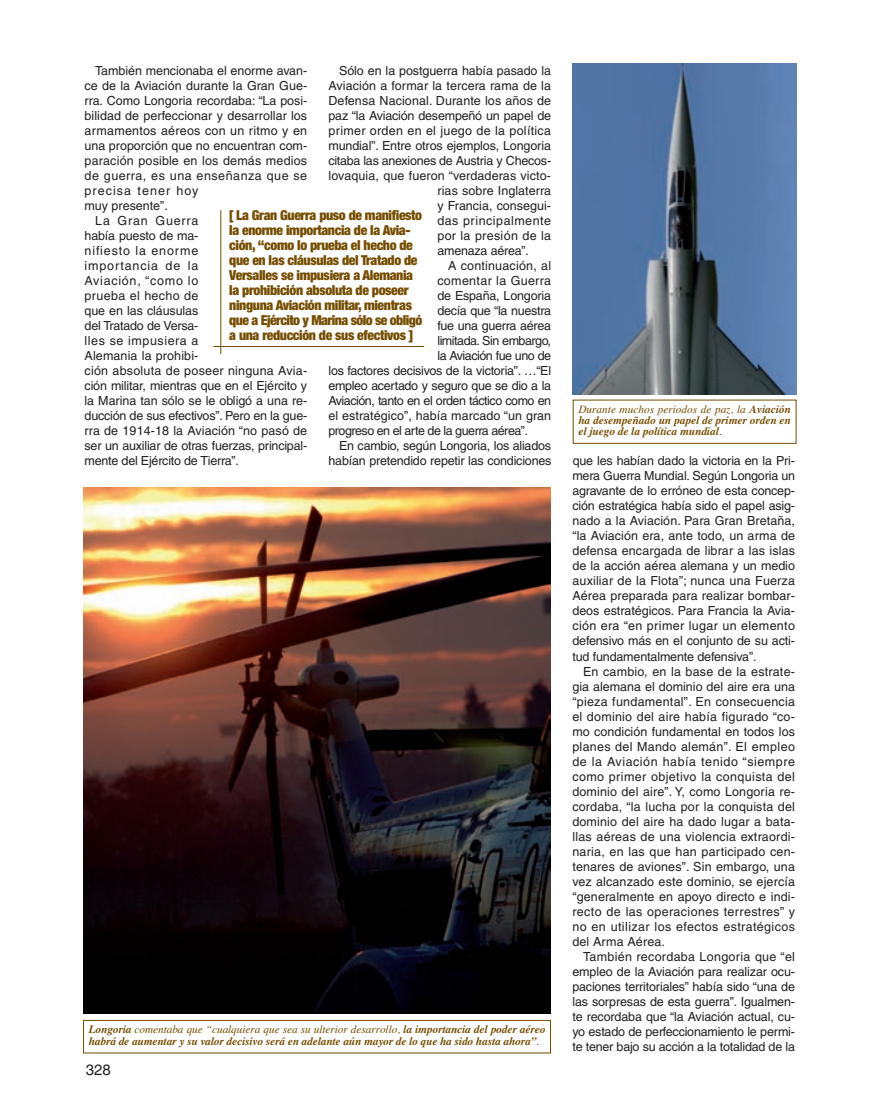
<style>
.page{position:relative;width:869px;height:1117px;background:#fff}
.page>*{position:absolute;margin:0;border:0;box-sizing:border-box;transform-origin:0 0}
.t1{font:15px "Helvetica";color:#231f20}
.t2{font:900 condensed 13.75px/15px "Helvetica Neue";letter-spacing:-.025em;color:#754d00}
.t3{font:12.5px/15px "Helvetica";letter-spacing:-.005em;color:#231f20;text-align:justify}
.t4{font:12.5px "Helvetica";letter-spacing:-.04em;color:#231f20}
.t5{font:12.5px "Helvetica";letter-spacing:.025em;color:#231f20}
.t6{font:12.5px "Helvetica";letter-spacing:.02em;color:#231f20}
.t7{font:12.5px "Helvetica";letter-spacing:.015em;color:#231f20}
.t8{font:12.5px "Helvetica";letter-spacing:.04em;color:#231f20}
.t9{font:12.5px "Helvetica";letter-spacing:.065em;color:#231f20}
.t10{font:12.5px "Helvetica";letter-spacing:-.025em;color:#231f20}
.t11{font:12.5px "Helvetica";letter-spacing:.06em;color:#231f20}
.t12{font:12.5px "Helvetica";letter-spacing:.045em;color:#231f20}
.t13{font:12.5px "Helvetica";letter-spacing:.085em;color:#231f20}
.t14{font:italic 700 11.25px/11.2px "Times";letter-spacing:-.005em;color:#754d00;text-align:justify}
.s1{font-weight:400}
</style>
<div class="page">
<img style="left:572px;top:64px;width:223px;height:330px">
<img style="left:83px;top:488px;width:467px;height:525px">
<hr style="left:220px;top:210px;width:1px;height:144px;background:#754d00">
<hr style="left:213px;top:346px;width:211px;height:1px;background:#754d00">
<div style="left:83px;top:1019px;width:467px;height:33px;border:1px solid #754d00"></div>
<p class="t3" style="left:339px;top:64px;width:213px">Sólo en la postguerra había pasado la</p>
<p class="t3" style="left:328px;top:79px;width:224px">Aviación a formar la tercera rama de la</p>
<p class="t3" style="left:328px;top:94px;width:224px">Defensa Nacional. Durante los años de</p>
<p class="t3" style="left:328px;top:109px;width:224px">paz “la Aviación desempeñó un papel de</p>
<p class="t5" style="left:328px;top:126px;width:224px">primer orden en el juego de la política</p>
<p class="t3" style="left:328px;top:139px;width:224px">mundial”. Entre otros ejemplos, Longoria</p>
<p class="t3" style="left:328px;top:154px;width:224px">citaba las anexiones de Austria y Checos-</p>
<p class="t3" style="left:328px;top:169px;width:224px">lovaquia, que fueron “verdaderas victo-</p>
<p class="t3" style="left:437px;top:184px;width:115px">rias sobre Inglaterra</p>
<p class="t3" style="left:437px;top:199px;width:115px">y Francia, consegui-</p>
<p class="t8" style="left:437px;top:216px;width:115px">das principalmente</p>
<p class="t5" style="left:437px;top:231px;width:115px">por la presión de la</p>
<p class="t3" style="left:437px;top:244px;width:93px">amenaza aérea”.</p>
<p class="t7" style="left:448px;top:261px;width:104px">A continuación, al</p>
<p class="t5" style="left:437px;top:276px;width:115px">comentar la Guerra</p>
<p class="t3" style="left:437px;top:289px;width:115px">de España, Longoria</p>
<p class="t3" style="left:437px;top:304px;width:115px">decía que “la nuestra</p>
<p class="t3" style="left:437px;top:319px;width:115px">fue una guerra aérea</p>
<p class="t4" style="left:437px;top:336px;width:115px">limitada. Sin embargo,</p>
<p class="t4" style="left:437px;top:351px;width:115px">la Aviación fue uno de</p>
<p class="t3" style="left:328px;top:364px;width:224px">los factores decisivos de la victoria”. …“El</p>
<p class="t10" style="left:328px;top:381px;width:224px">empleo acertado y seguro que se dio a la</p>
<p class="t4" style="left:328px;top:396px;width:224px">Aviación, tanto en el orden táctico como en</p>
<p class="t3" style="left:328px;top:409px;width:224px">el estratégico”, había marcado “un gran</p>
<p class="t4" style="left:328px;top:426px;width:201px">progreso en el arte de la guerra aérea”.</p>
<p class="t3" style="left:339px;top:439px;width:213px">En cambio, según Longoria, los aliados</p>
<p class="t3" style="left:328px;top:454px;width:224px">habían pretendido repetir las condiciones</p>
<p class="t3" style="left:572px;top:454px;width:224px">que les habían dado la victoria en la Pri&shy;mera Guerra Mundial. Según Longoria un agravante de lo erróneo de esta concep&shy;ción estratégica había sido el papel asig&shy;nado a la Aviación. Para Gran Bretaña, “la Aviación era, ante todo, un arma de defensa encargada de librar a las islas de la acción aérea alemana y un medio auxiliar de la Flota”; nunca una Fuerza Aérea preparada para realizar bombar&shy;deos estratégicos. Para Francia la Avia&shy;ción era “en primer lugar un elemento defensivo más en el conjunto de su acti&shy;tud fundamentalmente defensiva”.</p>
<p class="t3" style="left:572px;top:664px;width:224px;text-indent:11px">En cambio, en la base de la estrate&shy;gia alemana el dominio del aire era una “pieza fundamental”. En consecuencia el dominio del aire había figurado “co&shy;mo condición fundamental en todos los planes del Mando alemán”. El empleo de la Aviación había tenido “siempre como primer objetivo la conquista del dominio del aire”. Y, como Longoria re&shy;cordaba, “la lucha por la conquista del dominio del aire ha dado lugar a bata&shy;llas aéreas de una violencia extraordi&shy;naria, en las que han participado cen&shy;tenares de aviones”. Sin embargo, una vez alcanzado este dominio, se ejercía “generalmente en apoyo directo e indi&shy;recto de las operaciones terrestres” y no en utilizar los efectos estratégicos del Arma Aérea.</p>
<p class="t3" style="left:572px;top:949px;width:224px;text-indent:11px">También recordaba Longoria que “el empleo de la Aviación para realizar ocu&shy;paciones territoriales” había sido “una de las sorpresas de esta guerra”. Igualmen&shy;te recordaba que “la Aviación actual, cu&shy;yo estado de perfeccionamiento le permi&shy;te tener bajo su acción a la totalidad de la</p>
<p class="t3" style="left:95px;top:64px;width:213px">También mencionaba el enorme avan-</p>
<p class="t3" style="left:85px;top:79px;width:224px">ce de la Aviación durante la Gran Gue-</p>
<p class="t3" style="left:85px;top:94px;width:224px">rra. Como Longoria recordaba: “La posi-</p>
<p class="t3" style="left:85px;top:109px;width:224px">bilidad de perfeccionar y desarrollar los</p>
<p class="t6" style="left:85px;top:126px;width:224px">armamentos aéreos con un ritmo y en</p>
<p class="t3" style="left:85px;top:139px;width:224px">una proporción que no encuentran com-</p>
<p class="t7" style="left:85px;top:156px;width:224px">paración posible en los demás medios</p>
<p class="t8" style="left:85px;top:171px;width:224px">de guerra, es una enseñanza que se</p>
<p class="t13" style="left:85px;top:186px;width:115px">precisa tener hoy</p>
<p class="t3" style="left:85px;top:199px;width:85px">muy presente”.</p>
<p class="t9" style="left:95px;top:216px;width:105px">La Gran Guerra</p>
<p class="t3" style="left:85px;top:229px;width:115px">había puesto de ma-</p>
<p class="t9" style="left:85px;top:246px;width:115px">nifiesto la enorme</p>
<p class="t9" style="left:85px;top:261px;width:115px">importancia de la</p>
<p class="t11" style="left:85px;top:276px;width:115px">Aviación, “como lo</p>
<p class="t5" style="left:85px;top:291px;width:115px">prueba el hecho de</p>
<p class="t3" style="left:85px;top:304px;width:115px">que en las cláusulas</p>
<p class="t3" style="left:85px;top:319px;width:115px">del Tratado de Versa-</p>
<p class="t12" style="left:85px;top:336px;width:115px">lles se impusiera a</p>
<p class="t3" style="left:85px;top:349px;width:115px">Alemania la prohibi-</p>
<p class="t6" style="left:85px;top:366px;width:224px">ción absoluta de poseer ninguna Avia-</p>
<p class="t3" style="left:85px;top:379px;width:224px">ción militar, mientras que en el Ejército y</p>
<p class="t3" style="left:85px;top:394px;width:224px">la Marina tan sólo se le obligó a una re-</p>
<p class="t3" style="left:85px;top:409px;width:224px">ducción de sus efectivos”. Pero en la gue-</p>
<p class="t3" style="left:85px;top:424px;width:224px">rra de 1914-18 la Aviación “no pasó de</p>
<p class="t3" style="left:85px;top:439px;width:224px">ser un auxiliar de otras fuerzas, principal-</p>
<p class="t3" style="left:85px;top:454px;width:156px">mente del Ejército de Tierra”.</p>
<p class="t2" style="left:229px;top:209px;width:194px">[ La Gran Guerra puso de manifiesto la enorme importancia de la Avia&shy;ción, “como lo prueba el hecho de que en las cláusulas del Tratado de Versalles se impusiera a Alemania la prohibición absoluta de poseer ninguna Aviación militar, mientras que a Ejército y Marina sólo se obligó a una reducción de sus efectivos ]</p>
<p class="t14" style="left:578px;top:404px;width:214px"><span class="s1">Durante muchos periodos de paz, la</span> Aviación ha desempeñado un papel de primer orden en el juego de la política mundial<span class="s1">.</span></p>
<p class="t14" style="left:89px;top:1024px;width:458px">Longoria <span class="s1">comentaba que “cualquiera que sea su ulterior desarrollo,</span> la importancia del poder aéreo habrá de aumentar y su valor decisivo será en adelante aún mayor de lo que ha sido hasta ahora”<span class="s1">.</span></p>
<p class="t1" style="left:86px;top:1064px;width:27px">328</p>
</div>
